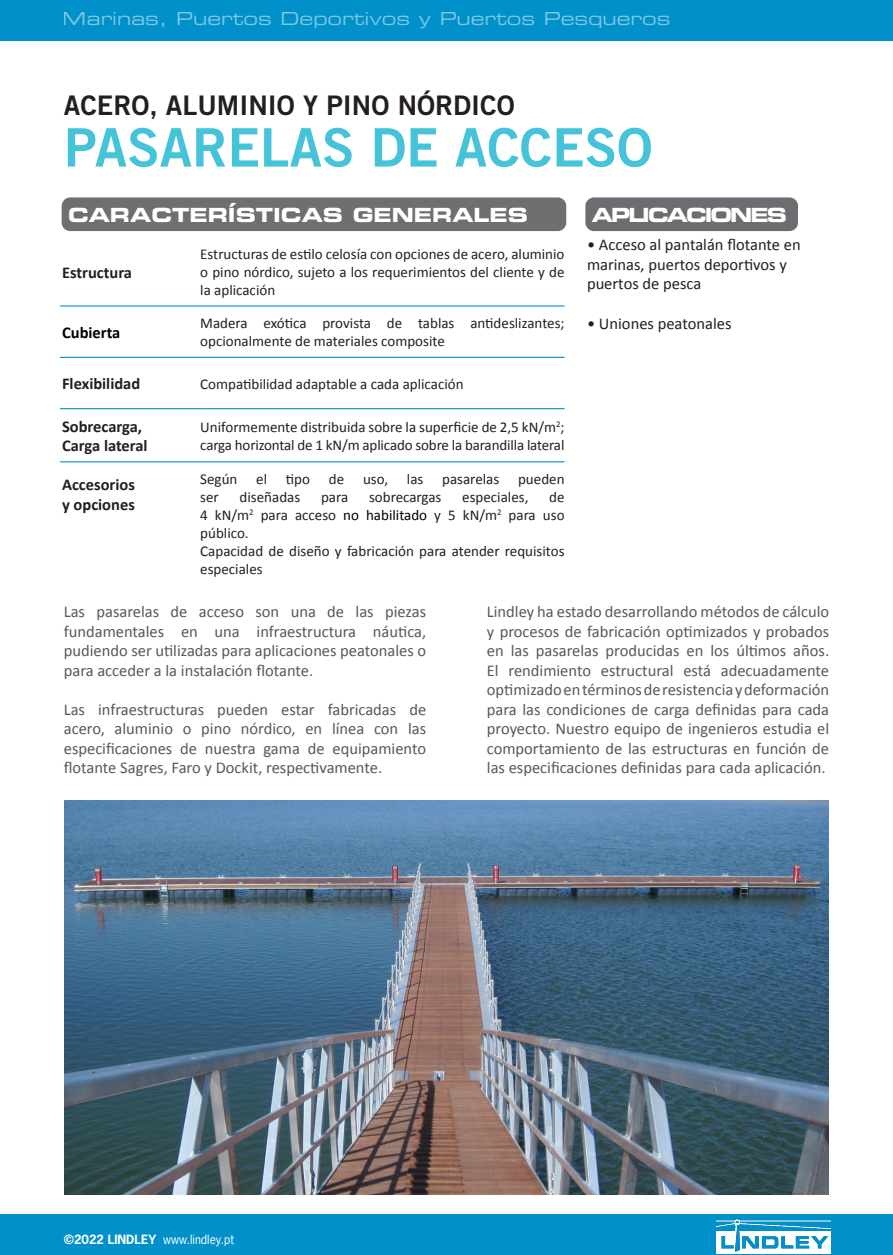
<style>
.page{position:relative;width:893px;height:1255px;background:#fff}
.page>*{position:absolute;margin:0;border:0;box-sizing:border-box;transform-origin:0 0}
.t1{font:53.1px "Trade Gothic LT Std Bd 2";color:#44c3d9}
.t2{font:27px "Trade Gothic LT Std Bd 2";color:#231f20}
.t3{font:19.5px "Eurostile LT Std Bold Ex 2";color:#fff}
.t4{font:19.5px "Eurostile LT Std Bold Ex 2";letter-spacing:-.1em;color:#fff}
.t5{font:18px "Eurostile LT Std Ex 2";color:#fff}
.t6{font:16.5px/19.5px "Calibri";color:#57585a;text-align:justify}
.t7{font:16.5px/19.8px "Calibri";color:#231f20}
.TAULA_1_OK{font:700 16.5px/19.5px "Calibri";color:#231f20}
.TAULA_1_OK-2{font:700 16.5px "Calibri";color:#000002}
.TAULA_2_OK{font:15px/18px "Calibri";color:#231f20}
.t8{font:12px "News Gothic Std";color:#fff}
.s1{color:#000002}
.s2{font-weight:700}
</style>
<div class="page">
<div style="left:0;top:1214px;width:893px;height:40px;background:#0091ca"></div>
<div style="left:0;top:0;width:893px;height:40px;background:#0091ca"></div>
<div style="left:62px;top:197px;width:504px;height:34px;background:#706f6f;border-radius:9px"></div>
<div style="left:585px;top:197px;width:213px;height:34px;background:#6c6d70;border-radius:9px"></div>
<hr style="left:60px;top:305px;width:140px;height:1px;background:#0091ca">
<hr style="left:200px;top:305px;width:365px;height:1px;background:#0091ca">
<hr style="left:60px;top:357px;width:140px;height:1px;background:#0091ca">
<hr style="left:200px;top:357px;width:365px;height:1px;background:#0091ca">
<hr style="left:60px;top:408px;width:140px;height:1px;background:#0091ca">
<hr style="left:200px;top:408px;width:365px;height:1px;background:#0091ca">
<hr style="left:60px;top:461px;width:140px;height:1px;background:#0091ca">
<hr style="left:200px;top:461px;width:365px;height:1px;background:#0091ca">
<img style="left:64px;top:800px;width:765px;height:394px">
<div style="left:717px;top:1218px;width:113px;height:36px;background:#fff"></div>
<img style="left:717px;top:1218px;width:113px;height:34px">
<p class="t5" style="left:63px;top:6px;width:609px">Marinas, Puertos Deportivos y Puertos Pesqueros</p>
<p class="t2" style="left:64px;top:89px;width:452px">ACERO, ALUMINIO Y PINO NÓRDICO</p>
<p class="t1" style="left:64px;top:115px;width:590px">PASARELAS DE ACCESO</p>
<p class="t3" style="left:68px;top:201px;width:462px">CARACTERÍSTICAS GENERALES</p>
<p class="t4" style="left:592px;top:201px;width:197px">APLICACIONES</p>
<p class="TAULA_1_OK" style="left:62px;top:263px;width:72px">Estructura</p>
<p class="TAULA_2_OK" style="left:200px;top:245px;width:366px;text-align:justify">Estructuras de estilo celosía con opciones de acero, aluminio o pino nórdico, sujeto a los requerimientos del cliente y de la aplicación</p>
<p class="TAULA_1_OK-2" style="left:62px;top:322px;width:60px">Cubierta</p>
<p class="TAULA_2_OK" style="left:200px;top:314px;width:366px">Madera exótica provista de tablas antideslizantes; opcionalmente de materiales composite</p>
<p class="TAULA_1_OK" style="left:62px;top:374px;width:80px">Flexibilidad</p>
<p class="TAULA_2_OK" style="left:200px;top:375px;width:265px">Compatibilidad adaptable a cada aplicación</p>
<p class="TAULA_1_OK" style="left:62px;top:416px;width:82px">Sobrecarga,</p>
<p class="TAULA_1_OK" style="left:62px;top:436px;width:87px">Carga lateral</p>
<p class="TAULA_2_OK" style="left:200px;top:418px;width:366px">Uniformemente distribuida sobre la superficie de 2,5 kN/m<sup>2</sup>; carga horizontal de 1 kN/m aplicado sobre la barandilla lateral</p>
<p class="TAULA_1_OK" style="left:62px;top:475px;width:74px">Accesorios y opciones</p>
<p class="TAULA_2_OK" style="left:200px;top:470px;width:39px">Según</p>
<p class="TAULA_2_OK" style="left:256px;top:470px;width:12px">el</p>
<p class="TAULA_2_OK" style="left:286px;top:470px;width:26px">tipo</p>
<p class="TAULA_2_OK" style="left:329px;top:470px;width:17px">de</p>
<p class="TAULA_2_OK" style="left:363px;top:470px;width:27px">uso,</p>
<p class="TAULA_2_OK" style="left:407px;top:470px;width:18px">las</p>
<p class="TAULA_2_OK" style="left:442px;top:470px;width:59px">pasarelas</p>
<p class="TAULA_2_OK" style="left:518px;top:470px;width:48px">pueden</p>
<p class="TAULA_2_OK" style="left:200px;top:488px;width:20px">ser</p>
<p class="TAULA_2_OK" style="left:240px;top:488px;width:62px">diseñadas</p>
<p class="TAULA_2_OK" style="left:321px;top:488px;width:29px">para</p>
<p class="TAULA_2_OK" style="left:369px;top:488px;width:74px">sobrecargas</p>
<p class="TAULA_2_OK" style="left:462px;top:488px;width:68px">especiales,</p>
<p class="TAULA_2_OK" style="left:200px;top:488px;width:366px;text-align:justify;text-indent:349px">de 4 kN/m<sup>2</sup> para acceso <span class="s1">no habilitado</span> y 5 kN/m<sup>2</sup> para uso público.</p>
<p class="TAULA_2_OK" style="left:200px;top:542px;width:366px">Capacidad de diseño y fabricación para atender requisitos especiales</p>
<p class="t7" style="left:587px;top:234px;width:215px">• Acceso al pantalán flotante en marinas, puertos deportivos y puertos de pesca</p>
<p class="t7" style="left:587px;top:314px;width:146px">• Uniones peatonales</p>
<p class="t6" style="left:64px;top:602px;width:364px">Las pasarelas de acceso son una de las piezas fundamentales en una infraestructura náutica, pudiendo ser utilizadas para aplicaciones peatonales o para acceder a la instalación flotante.</p>
<p class="t6" style="left:64px;top:699px;width:364px">Las infraestructuras pueden estar fabricadas de acero, aluminio o pino nórdico, en línea con las especificaciones de nuestra gama de equipamiento flotante Sagres, Faro y Dockit, respectivamente.</p>
<p class="t6" style="left:487px;top:602px;width:344px">Lindley ha estado desarrollando métodos de cálculo y procesos de fabricación optimizados y probados en las pasarelas producidas en los últimos años.<br>El rendimiento estructural está adecuadamente optimizado en términos de resistencia y deformación para las condiciones de carga definidas para cada proyecto. Nuestro equipo de ingenieros estudia el comportamiento de las estructuras en función de las especificaciones definidas para cada aplicación.</p>
<p class="t8" style="left:64px;top:1231px;width:172px"><span class="s2">©2022 LINDLEY</span> www.lindley.pt</p>
</div>
